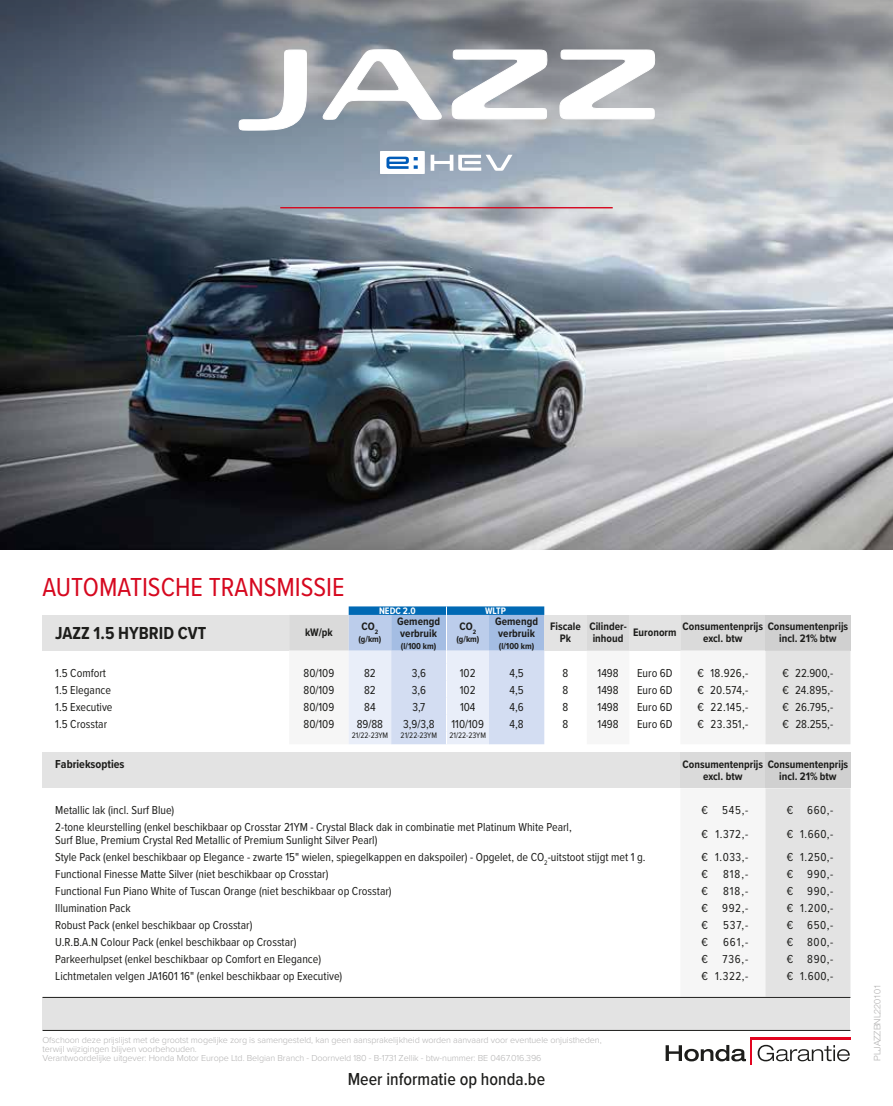
<style>
.page{position:relative;width:893px;height:1106px;background:#fff}
.page>*{position:absolute;margin:0;border:0;box-sizing:border-box;transform-origin:0 0}
.t1{font:27px "Proxima Nova Cond";color:#d6081f}
.t2{font:500 18px "Proxima Nova Cond";color:#1d1d1b}
.t3{font:700 18px "Proxima Nova Cond";color:#1d1d1b}
.t4{font:12px/13.5px "Proxima Nova Cond";color:#1d1d1b}
.t5{font:700 12px "Proxima Nova Cond";color:#1d1d1b}
.t6{font:700 11.25px/12px "Proxima Nova Cond";color:#1d1d1b}
.t7{font:700 9.75px "Proxima Nova Cond";color:#fff}
.t8{font:300 9px/9px "Proxima Nova";letter-spacing:-.01em;color:#b3b2b2}
.t9{font:700 9px "Proxima Nova Cond";color:#1d1d1b}
.t10{font:300 9px "Helvetica Neue LT Std";letter-spacing:-.01em;color:#b3b2b2}
.t11{font:8.25px "Proxima Nova Cond";color:#1d1d1b}
</style>
<div class="page">
<div style="left:43px;top:997px;width:807px;height:33px;background:#e3e3e3"></div>
<div style="left:43px;top:615px;width:246px;height:35px;background:#e3e3e3"></div>
<svg style="left:289px;top:606px;width:561px;height:138px"></svg>
<hr style="left:43px;top:1030px;width:807px;height:1px;background:#1d1d1b">
<div style="left:43px;top:752px;width:637px;height:36px;background:#e3e3e3"></div>
<div style="left:680px;top:752px;width:85px;height:36px;background:#dadada"></div>
<div style="left:765px;top:752px;width:85px;height:36px;background:#d0d0d0"></div>
<div style="left:765px;top:788px;width:85px;height:208px;background:#e3e3e3"></div>
<hr style="left:43px;top:997px;width:807px;height:1px;background:#1d1d1b">
<hr style="left:750px;top:1037px;width:100px;height:3px;background:#e30520">
<hr style="left:750px;top:1037px;width:2px;height:27px;background:#e30520">
<svg style="left:666px;top:1045px;width:80px;height:16px"></svg>
<svg style="left:758px;top:1044px;width:92px;height:17px"></svg>
<img style="left:0;top:261px;width:893px;height:288px">
<svg style="left:0;top:0;width:893px;height:261px"></svg>
<svg style="left:452px;top:49px;width:96px;height:71px"></svg>
<svg style="left:559px;top:49px;width:96px;height:71px"></svg>
<svg style="left:238px;top:49px;width:69px;height:82px"></svg>
<svg style="left:321px;top:49px;width:121px;height:71px"></svg>
<hr style="left:280px;top:207px;width:333px;height:1px;background:#d6081f">
<div style="left:380px;top:151px;width:44px;height:23px;background:#fff"></div>
<div style="left:380px;top:151px;width:44px;height:23px;border:1px solid #fff"></div>
<svg style="left:386px;top:157px;width:32px;height:12px"></svg>
<svg style="left:431px;top:155px;width:82px;height:16px"></svg>
<h1 class="t1" style="left:43px;top:567px;width:304px">AUTOMATISCHE TRANSMISSIE</h1>
<p class="t7" style="left:379px;top:603px;width:38px">NEDC 2.0</p>
<p class="t7" style="left:485px;top:603px;width:22px">WLTP</p>
<h2 class="t3" style="left:55px;top:620px;width:153px">JAZZ 1.5 HYBRID CVT</h2>
<p class="t6" style="left:305px;top:626px;width:29px">kW/pk</p>
<p class="t6" style="left:362px;top:620px;width:18px">CO<sub>2</sub></p>
<p class="t9" style="left:358px;top:633px;width:24px">(g/km)</p>
<p class="t6" style="left:397px;top:614px;width:44px">Gemengd verbruik</p>
<p class="t9" style="left:401px;top:639px;width:37px">(l/100 km)</p>
<p class="t6" style="left:460px;top:620px;width:18px">CO<sub>2</sub></p>
<p class="t9" style="left:456px;top:633px;width:24px">(g/km)</p>
<p class="t6" style="left:495px;top:614px;width:44px">Gemengd verbruik</p>
<p class="t9" style="left:499px;top:639px;width:37px">(l/100 km)</p>
<p class="t6" style="left:550px;top:620px;width:32px;text-align:center">Fiscale<br>Pk</p>
<p class="t6" style="left:589px;top:620px;width:39px">Cilinder&shy;inhoud</p>
<p class="t6" style="left:633px;top:626px;width:45px">Euronorm</p>
<p class="t6" style="left:703px;top:620px;width:146px;text-indent:-21px">Consumentenprijs Consumentenprijs excl. btw</p>
<p class="t6" style="left:779px;top:632px;width:59px">incl. 21% btw</p>
<p class="t4" style="left:55px;top:665px;width:52px">1.5 Comfort</p>
<p class="t4" style="left:304px;top:665px;width:32px">80/109</p>
<p class="t4" style="left:364px;top:665px;width:13px">82</p>
<p class="t4" style="left:412px;top:665px;width:16px">3,6</p>
<p class="t4" style="left:460px;top:665px;width:17px">102</p>
<p class="t4" style="left:510px;top:665px;width:16px">4,5</p>
<p class="t4" style="left:563px;top:665px;width:7px">8</p>
<p class="t4" style="left:597px;top:665px;width:23px">1498</p>
<p class="t4" style="left:637px;top:665px;width:37px">Euro 6D</p>
<p class="t4" style="left:697px;top:665px;width:53px">€ 18.926,-</p>
<p class="t4" style="left:782px;top:665px;width:53px">€ 22.900,-</p>
<p class="t4" style="left:55px;top:682px;width:57px">1.5 Elegance</p>
<p class="t4" style="left:304px;top:682px;width:32px">80/109</p>
<p class="t4" style="left:364px;top:682px;width:13px">82</p>
<p class="t4" style="left:412px;top:682px;width:16px">3,6</p>
<p class="t4" style="left:460px;top:682px;width:17px">102</p>
<p class="t4" style="left:510px;top:682px;width:16px">4,5</p>
<p class="t4" style="left:563px;top:682px;width:7px">8</p>
<p class="t4" style="left:597px;top:682px;width:23px">1498</p>
<p class="t4" style="left:637px;top:682px;width:37px">Euro 6D</p>
<p class="t4" style="left:697px;top:682px;width:53px">€ 20.574,-</p>
<p class="t4" style="left:782px;top:682px;width:53px">€ 24.895,-</p>
<p class="t4" style="left:55px;top:699px;width:59px">1.5 Executive</p>
<p class="t4" style="left:304px;top:699px;width:32px">80/109</p>
<p class="t4" style="left:364px;top:699px;width:13px">84</p>
<p class="t4" style="left:412px;top:699px;width:14px">3,7</p>
<p class="t4" style="left:460px;top:699px;width:17px">104</p>
<p class="t4" style="left:510px;top:699px;width:16px">4,6</p>
<p class="t4" style="left:563px;top:699px;width:7px">8</p>
<p class="t4" style="left:597px;top:699px;width:23px">1498</p>
<p class="t4" style="left:637px;top:699px;width:37px">Euro 6D</p>
<p class="t4" style="left:697px;top:699px;width:53px">€ 22.145,-</p>
<p class="t4" style="left:782px;top:699px;width:53px">€ 26.795,-</p>
<p class="t4" style="left:55px;top:716px;width:53px">1.5 Crosstar</p>
<p class="t4" style="left:304px;top:716px;width:32px">80/109</p>
<p class="t4" style="left:357px;top:716px;width:28px">89/88</p>
<p class="t4" style="left:403px;top:716px;width:33px">3,9/3,8</p>
<p class="t4" style="left:451px;top:716px;width:34px">110/109</p>
<p class="t4" style="left:510px;top:716px;width:16px">4,8</p>
<p class="t4" style="left:563px;top:716px;width:7px">8</p>
<p class="t4" style="left:597px;top:716px;width:23px">1498</p>
<p class="t4" style="left:637px;top:716px;width:37px">Euro 6D</p>
<p class="t4" style="left:697px;top:716px;width:53px">€ 23.351,-</p>
<p class="t4" style="left:782px;top:716px;width:53px">€ 28.255,-</p>
<p class="t11" style="left:352px;top:729px;width:38px">21/22-23YM</p>
<p class="t11" style="left:401px;top:729px;width:38px">21/22-23YM</p>
<p class="t11" style="left:450px;top:729px;width:38px">21/22-23YM</p>
<p class="t5" style="left:55px;top:755px;width:71px">Fabrieksopties</p>
<p class="t6" style="left:703px;top:758px;width:146px;text-indent:-21px">Consumentenprijs Consumentenprijs excl. btw</p>
<p class="t6" style="left:779px;top:770px;width:59px">incl. 21% btw</p>
<p class="t4" style="left:55px;top:803px;width:121px">Metallic lak (incl. Surf Blue)</p>
<p class="t4" style="left:702px;top:803px;width:48px">€ 545,-</p>
<p class="t4" style="left:787px;top:803px;width:48px">€ 660,-</p>
<p class="t4" style="left:55px;top:819px;width:518px">2-tone kleurstelling (enkel beschikbaar op Crosstar 21YM - Crystal Black dak in combinatie met Platinum White Pearl,<br>Surf Blue, Premium Crystal Red Metallic of Premium Sunlight Silver Pearl)</p>
<p class="t4" style="left:702px;top:826px;width:48px">€ 1.372,-</p>
<p class="t4" style="left:787px;top:826px;width:48px">€ 1.660,-</p>
<p class="t4" style="left:55px;top:850px;width:592px">Style Pack (enkel beschikbaar op Elegance - zwarte 15" wielen, spiegelkappen en dakspoiler) - Opgelet, de CO<sub>2</sub>-uitstoot stijgt met 1 g.</p>
<p class="t4" style="left:702px;top:850px;width:48px">€ 1.033,-</p>
<p class="t4" style="left:787px;top:850px;width:48px">€ 1.250,-</p>
<p class="t4" style="left:55px;top:867px;width:275px">Functional Finesse Matte Silver (niet beschikbaar op Crosstar)</p>
<p class="t4" style="left:702px;top:867px;width:48px">€ 818,-</p>
<p class="t4" style="left:787px;top:867px;width:48px">€ 990,-</p>
<p class="t4" style="left:55px;top:884px;width:338px">Functional Fun Piano White of Tuscan Orange (niet beschikbaar op Crosstar)</p>
<p class="t4" style="left:702px;top:884px;width:48px">€ 818,-</p>
<p class="t4" style="left:787px;top:884px;width:48px">€ 990,-</p>
<p class="t4" style="left:55px;top:901px;width:77px">Illumination Pack</p>
<p class="t4" style="left:702px;top:901px;width:48px">€ 992,-</p>
<p class="t4" style="left:787px;top:901px;width:48px">€ 1.200,-</p>
<p class="t4" style="left:55px;top:918px;width:199px">Robust Pack (enkel beschikbaar op Crosstar)</p>
<p class="t4" style="left:702px;top:918px;width:48px">€ 537,-</p>
<p class="t4" style="left:787px;top:918px;width:48px">€ 650,-</p>
<p class="t4" style="left:55px;top:935px;width:243px">U.R.B.A.N Colour Pack (enkel beschikbaar op Crosstar)</p>
<p class="t4" style="left:702px;top:935px;width:48px">€ 661,-</p>
<p class="t4" style="left:787px;top:935px;width:48px">€ 800,-</p>
<p class="t4" style="left:55px;top:952px;width:267px">Parkeerhulpset (enkel beschikbaar op Comfort en Elegance)</p>
<p class="t4" style="left:702px;top:952px;width:48px">€ 736,-</p>
<p class="t4" style="left:787px;top:952px;width:48px">€ 890,-</p>
<p class="t4" style="left:55px;top:969px;width:289px">Lichtmetalen velgen JA1601 16" (enkel beschikbaar op Executive)</p>
<p class="t4" style="left:702px;top:969px;width:48px">€ 1.322,-</p>
<p class="t4" style="left:787px;top:969px;width:48px">€ 1.600,-</p>
<p class="t8" style="left:43px;top:1034px;width:561px">Ofschoon deze prijslijst met de grootst mogelijke zorg is samengesteld, kan geen aansprakelijkheid worden aanvaard voor eventuele onjuistheden, terwijl wijzigingen blijven voorbehouden.<br>Verantwoordelijke uitgever: Honda Motor Europe Ltd. Belgian Branch - Doornveld 180 - B-1731 Zellik - btw-nummer: BE 0467.016.396</p>
<h2 class="t2" style="left:348px;top:1065px;width:199px">Meer informatie op honda.be</h2>
<p class="t10" style="left:872px;top:1060px;width:78px;rotate:-90deg">PLJAZZBNL220101</p>
</div>
